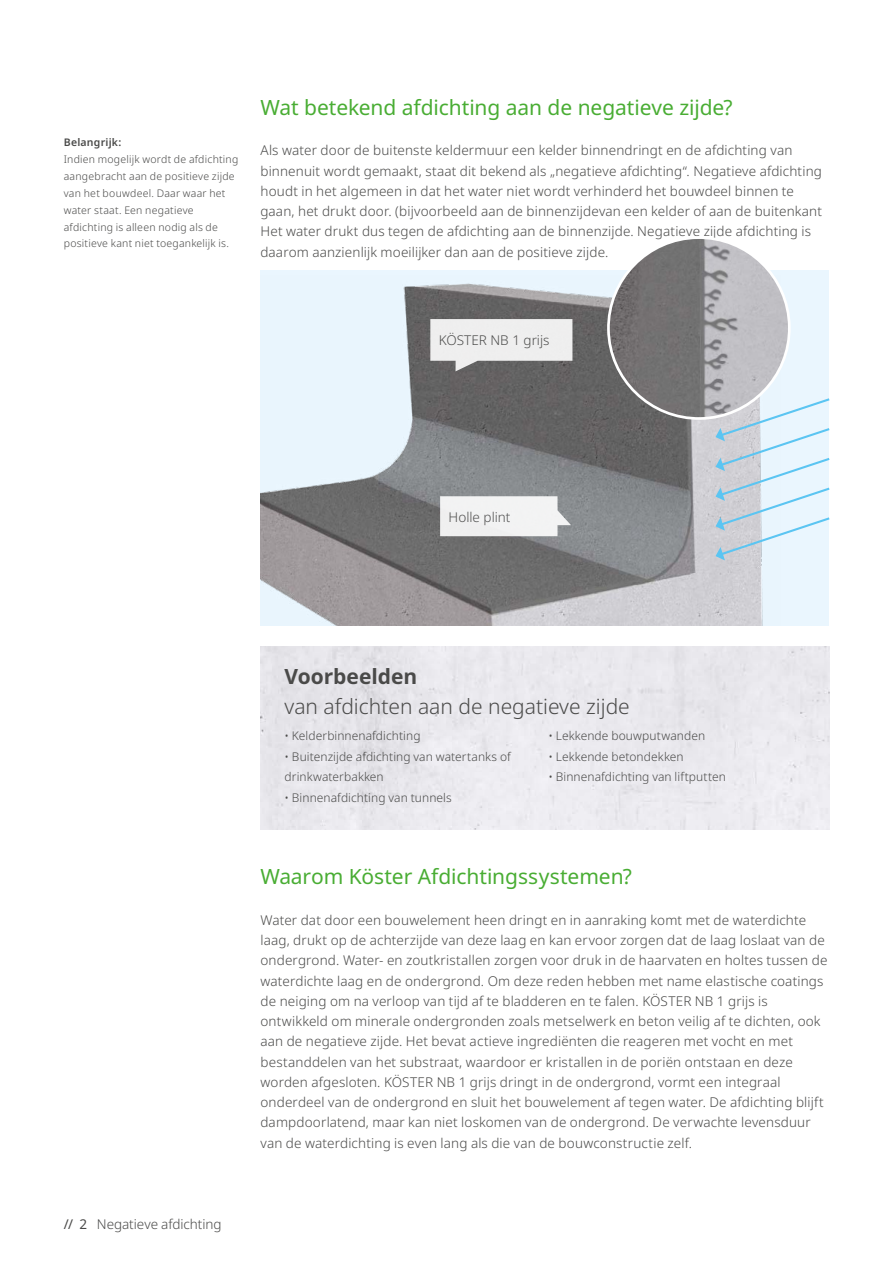
<style>
.page{position:relative;width:893px;height:1263px;background:#fff}
.page>*{position:absolute;margin:0;border:0;box-sizing:border-box;transform-origin:0 0}
.t1{font:21px "Noto Sans";letter-spacing:-.005em;color:#49ad33}
.t2{font:300 21px "Noto Sans";color:#4a4a49}
.t3{font:700 21px "Noto Sans";color:#4a4a49}
.t4{font:300 13.5px/20.2px "Noto Sans";letter-spacing:.01em;color:#4a4a49}
.t5{font:300 12px/20.7px "Noto Sans";letter-spacing:.005em;color:#4a4a49}
.t6{font:300 10.5px/16.8px "Noto Sans";letter-spacing:.02em;color:#4a4a49}
.t7{font:600 10.5px "Noto Sans";letter-spacing:.02em;color:#4a4a49}
.s1{font-weight:400}
</style>
<div class="page">
<div style="left:260px;top:270px;width:569px;height:355px;background:#eaf6fe"></div>
<img style="left:260px;top:283px;width:503px;height:342px">
<svg style="left:606px;top:239px;width:224px;height:321px"></svg>
<svg style="left:430px;top:319px;width:142px;height:52px"></svg>
<svg style="left:440px;top:496px;width:131px;height:40px"></svg>
<p class="t7" style="left:64px;top:135px;width:59px">Belangrijk:</p>
<p class="t6" style="left:64px;top:151px;width:176px">Indien mogelijk wordt de afdichting aangebracht aan de positieve zijde van het bouwdeel. Daar waar het water staat. Een negatieve afdichting is alleen nodig als de positieve kant niet toegankelijk is.</p>
<h1 class="t1" style="left:260px;top:92px;width:474px">Wat betekend afdichting aan de negatieve zijde?</h1>
<p class="t4" style="left:260px;top:141px;width:563px">Als water door de buitenste keldermuur een kelder binnendringt en de afdichting van binnenuit wordt gemaakt, staat dit bekend als „negatieve afdichting“. Negatieve afdichting houdt in het algemeen in dat het water niet wordt verhinderd het bouwdeel binnen te gaan, het drukt door. (bijvoorbeeld aan de binnenzijdevan een kelder of aan de buitenkant Het water drukt dus tegen de afdichting aan de binnenzijde. Negatieve zijde afdichting is daarom aanzienlijk moeilijker dan aan de positieve zijde.</p>
<p class="t4" style="left:439px;top:330px;width:112px">KÖSTER NB 1 grijs</p>
<p class="t4" style="left:449px;top:507px;width:63px">Holle plint</p>
<p class="t4" style="left:64px;top:1214px;width:159px"><span class="s1">// 2</span> Negatieve afdichting</p>
<h1 class="t3" style="left:285px;top:662px;width:134px">Voorbeelden</h1>
<h1 class="t2" style="left:285px;top:692px;width:347px">van afdichten aan de negatieve zijde</h1>
<p class="t5" style="left:285px;top:725px;width:137px">• Kelderbinnenafdichting</p>
<p class="t5" style="left:285px;top:746px;width:228px">• Buitenzijde afdichting van watertanks of drinkwaterbakken</p>
<p class="t5" style="left:285px;top:788px;width:169px">• Binnenafdichting van tunnels</p>
<p class="t5" style="left:548px;top:725px;width:158px">• Lekkende bouwputwanden</p>
<p class="t5" style="left:548px;top:746px;width:137px">• Lekkende betondekken</p>
<p class="t5" style="left:548px;top:767px;width:179px">• Binnenafdichting van liftputten</p>
<h1 class="t1" style="left:260px;top:862px;width:373px">Waarom Köster Afdichtingssystemen?</h1>
<p class="t4" style="left:260px;top:910px;width:568px">Water dat door een bouwelement heen dringt en in aanraking komt met de waterdichte laag, drukt op de achterzijde van deze laag en kan ervoor zorgen dat de laag loslaat van de ondergrond. Water- en zoutkristallen zorgen voor druk in de haarvaten en holtes tussen de waterdichte laag en de ondergrond. Om deze reden hebben met name elastische coatings de neiging om na verloop van tijd af te bladderen en te falen. KÖSTER NB 1 grijs is ontwikkeld om minerale ondergronden zoals metselwerk en beton veilig af te dichten, ook aan de negatieve zijde. Het bevat actieve ingrediënten die reageren met vocht en met bestanddelen van het substraat, waardoor er kristallen in de poriën ontstaan en deze worden afgesloten. KÖSTER NB 1 grijs dringt in de ondergrond, vormt een integraal onderdeel van de ondergrond en sluit het bouwelement af tegen water. De afdichting blijft dampdoorlatend, maar kan niet loskomen van de ondergrond. De verwachte levensduur van de waterdichting is even lang als die van de bouwconstructie zelf.</p>
</div>
